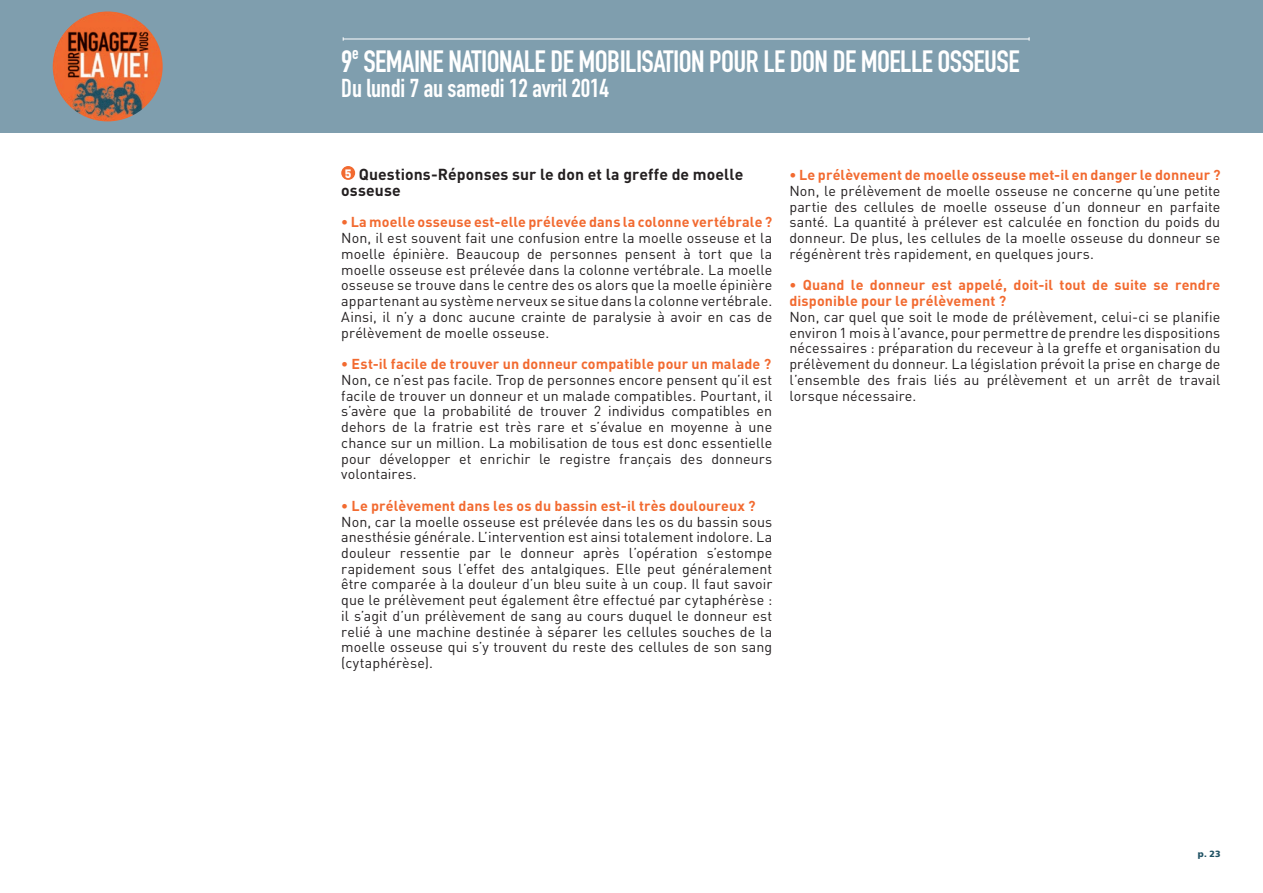
<style>
.page{position:relative;width:1263px;height:893px;background:#fff}
.page>*{position:absolute;margin:0;border:0;box-sizing:border-box;transform-origin:0 0}
.t1{font:30.45px "DIN Engschrift Std";letter-spacing:-.02em;color:#fff}
.t2{font:25.5px "DIN Engschrift Std";letter-spacing:-.005em;color:#fff}
.t3{font:700 15.75px/15.8px "DINOT";letter-spacing:.01em;color:#231f20}
.t4{font:14.25px/15.8px "DINOT";letter-spacing:.01em;color:#231f20;text-align:justify}
.t5{font:700 14.25px/15.8px "DINOT";letter-spacing:.01em;color:#f26a30}
.t6{font:900 9px "Frutiger LT Std";color:#205264}
</style>
<div class="page">
<div style="left:341px;top:166px;width:14px;height:14px;background:#f26a30;border-radius:50%"></div>
<div style="left:0;top:0;width:1263px;height:132px;background:#7f9eae"></div>
<hr style="left:343px;top:39px;width:686px;height:1px;background:#fff">
<img style="left:53px;top:11px;width:110px;height:110px;border-radius:55px">
<h1 class="t1" style="left:341px;top:44px;width:680px">9<sup>E</sup> SEMAINE NATIONALE DE MOBILISATION POUR LE DON DE MOELLE OSSEUSE</h1>
<h2 class="t2" style="left:341px;top:73px;width:269px">DU LUNDI 7 AU SAMEDI 12 AVRIL 2014</h2>
<p class="t3" style="left:341px;top:166px;width:404px"><sup>5</sup> Questions-Réponses sur le don et la greffe de moelle osseuse</p>
<p class="t5" style="left:341px;top:214px;width:433px">• La moelle osseuse est-elle prélevée dans la colonne vertébrale ?</p>
<p class="t4" style="left:341px;top:230px;width:433px">Non, il est souvent fait une confusion entre la moelle osseuse et la moelle épinière. Beaucoup de personnes pensent à tort que la moelle osseuse est prélevée dans la colonne vertébrale. La moelle osseuse se trouve dans le centre des os alors que la moelle épinière appartenant au système nerveux se situe dans la colonne vertébrale.<br>Ainsi, il n’y a donc aucune crainte de paralysie à avoir en cas de prélèvement de moelle osseuse.</p>
<p class="t5" style="left:341px;top:356px;width:431px">• Est-il facile de trouver un donneur compatible pour un malade ?</p>
<p class="t4" style="left:341px;top:371px;width:433px">Non, ce n’est pas facile. Trop de personnes encore pensent qu’il est facile de trouver un donneur et un malade compatibles. Pourtant, il s’avère que la probabilité de trouver 2 individus compatibles en dehors de la fratrie est très rare et s’évalue en moyenne à une chance sur un million. La mobilisation de tous est donc essentielle pour développer et enrichir le registre français des donneurs volontaires.</p>
<p class="t5" style="left:341px;top:497px;width:416px">• Le prélèvement dans les os du bassin est-il très douloureux ?</p>
<p class="t4" style="left:341px;top:513px;width:433px">Non, car la moelle osseuse est prélevée dans les os du bassin sous anesthésie générale. L’intervention est ainsi totalement indolore. La douleur ressentie par le donneur après l’opération s’estompe rapidement sous l’effet des antalgiques. Elle peut généralement être comparée à la douleur d’un bleu suite à un coup. Il faut savoir que le prélèvement peut également être effectué par cytaphérèse : il s’agit d’un prélèvement de sang au cours duquel le donneur est relié à une machine destinée à séparer les cellules souches de la moelle osseuse qui s’y trouvent du reste des cellules de son sang (cytaphérèse).</p>
<p class="t5" style="left:789px;top:167px;width:433px">• Le prélèvement de moelle osseuse met-il en danger le donneur ?</p>
<p class="t4" style="left:789px;top:182px;width:433px">Non, le prélèvement de moelle osseuse ne concerne qu’une petite partie des cellules de moelle osseuse d’un donneur en parfaite santé. La quantité à prélever est calculée en fonction du poids du donneur. De plus, les cellules de la moelle osseuse du donneur se régénèrent très rapidement, en quelques jours.</p>
<p class="t5" style="left:789px;top:277px;width:432px">• Quand le donneur est appelé, doit-il tout de suite se rendre disponible pour le prélèvement ?</p>
<p class="t4" style="left:789px;top:308px;width:432px">Non, car quel que soit le mode de prélèvement, celui-ci se planifie environ 1 mois à l’avance, pour permettre de prendre les dispositions nécessaires : préparation du receveur à la greffe et organisation du prélèvement du donneur. La législation prévoit la prise en charge de l’ensemble des frais liés au prélèvement et un arrêt de travail lorsque nécessaire.</p>
<p class="t6" style="left:1198px;top:849px;width:24px">p. 23</p>
</div>
